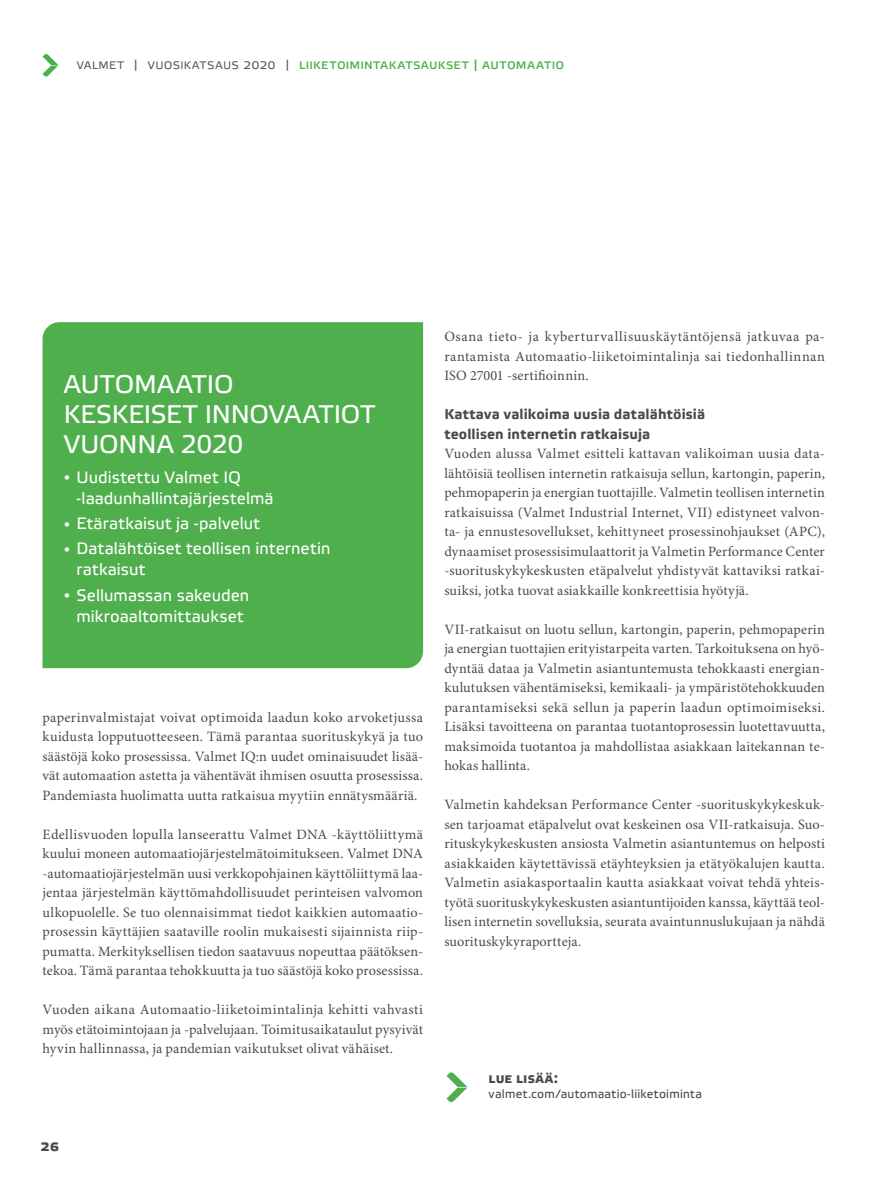
<style>
.page{position:relative;width:893px;height:1191px;background:#fff}
.page>*{position:absolute;margin:0;border:0;box-sizing:border-box;transform-origin:0 0}
.t1{font:25.5px/30px "Etelka Text";letter-spacing:-.005em;color:#fff}
.t2{font:16.5px/21px "Etelka Text";letter-spacing:.005em;color:#fff}
.t3{font:700 16.5px "Etelka Text";color:#4a4a49}
.t4{font:15px "Etelka Text";letter-spacing:.02em;color:#4faf4d}
.t5{font:700 15px "Etelka Text";letter-spacing:.025em;color:#4a4a49}
.t6{font:14.25px/19.5px "Minion Pro";letter-spacing:.015em;color:#4a4a49;text-align:justify}
.t7{font:700 14.25px/19.5px "Etelka Text";letter-spacing:.01em;color:#4a4a49}
.t8{font:12px "Etelka Text";letter-spacing:.02em;color:#4a4a49}
.s1{font-family:"Etelka";font-weight:300;color:#4a4a49}
.s2{font-family:"Minion Pro"}
</style>
<div class="page">
<svg style="left:446px;top:1072px;width:21px;height:30px"></svg>
<div style="left:43px;top:322px;width:380px;height:346px;background:#4faf4d"></div>
<svg style="left:43px;top:54px;width:15px;height:23px"></svg>
<p class="t4" style="left:77px;top:55px;width:489px"><span class="s1">valmet | vuosikatsaus 2020 |</span> liiketoimintakatsaukset | automaatio</p>
<h1 class="t1" style="left:64px;top:370px;width:313px">AUTOMAATIO<br>KESKEISET INNOVAATIOT<br>VUONNA 2020</h1>
<p class="t2" style="left:77px;top:467px;width:199px;text-indent:-13px"><span class="s2">•</span> Uudistettu Valmet IQ -laadunhallintajärjestelmä</p>
<p class="t2" style="left:64px;top:513px;width:198px"><span class="s2">•</span> Etäratkaisut ja -palvelut</p>
<p class="t2" style="left:77px;top:538px;width:255px;text-indent:-13px"><span class="s2">•</span> Datalähtöiset teollisen internetin ratkaisut</p>
<p class="t2" style="left:64px;top:585px;width:187px;text-align:center"><span class="s2">•</span> Sellumassan sakeuden mikroaaltomittaukset</p>
<p class="t6" style="left:43px;top:708px;width:382px">paperinvalmistajat voivat optimoida laadun koko arvoketjussa kuidusta lopputuotteeseen. Tämä parantaa suorituskykyä ja tuo säästöjä koko prosessissa. Valmet IQ:n uudet ominaisuudet lisää&shy;vät automaation astetta ja vähentävät ihmisen osuutta prosessissa.<br>Pandemiasta huolimatta uutta ratkaisua myytiin ennätysmääriä.</p>
<p class="t6" style="left:43px;top:825px;width:382px">Edellisvuoden lopulla lanseerattu Valmet DNA -käyttöliittymä kuului moneen automaatiojärjestelmätoimitukseen. Valmet DNA -automaatiojärjestelmän uusi verkkopohjainen käyttöliittymä laa&shy;jentaa järjestelmän käyttömahdollisuudet perinteisen valvomon ulkopuolelle. Se tuo olennaisimmat tiedot kaikkien automaatio&shy;prosessin käyttäjien saataville roolin mukaisesti sijainnista riip&shy;pumatta. Merkityksellisen tiedon saatavuus nopeuttaa päätöksen&shy;tekoa. Tämä parantaa tehokkuutta ja tuo säästöjä koko prosessissa.</p>
<p class="t6" style="left:43px;top:1000px;width:382px">Vuoden aikana Automaatio-liiketoimintalinja kehitti vahvasti myös etätoimintojaan ja -palvelujaan. Toimitusaikataulut pysyivät hyvin hallinnassa, ja pandemian vaikutukset olivat vähäiset.</p>
<p class="t3" style="left:41px;top:1135px;width:20px">26</p>
<p class="t6" style="left:444px;top:327px;width:382px">Osana tieto- ja kyberturvallisuuskäytäntöjensä jatkuvaa pa&shy;rantamista Automaatio-liiketoimintalinja sai tiedonhallinnan ISO 27001 -sertifioinnin.</p>
<p class="t7" style="left:444px;top:405px;width:262px">Kattava valikoima uusia datalähtöisiä teollisen internetin ratkaisuja</p>
<p class="t6" style="left:444px;top:444px;width:382px">Vuoden alussa Valmet esitteli kattavan valikoiman uusia data&shy;lähtöisiä teollisen internetin ratkaisuja sellun, kartongin, paperin, pehmopaperin ja energian tuottajille. Valmetin teollisen internetin ratkaisuissa (Valmet Industrial Internet, VII) edistyneet valvon&shy;ta- ja ennustesovellukset, kehittyneet prosessinohjaukset (APC), dynaamiset prosessisimulaattorit ja Valmetin Performance Center -suorituskykykeskusten etäpalvelut yhdistyvät kattaviksi ratkai&shy;suiksi, jotka tuovat asiakkaille konkreettisia hyötyjä.</p>
<p class="t6" style="left:444px;top:620px;width:382px">VII-ratkaisut on luotu sellun, kartongin, paperin, pehmopaperin ja energian tuottajien erityistarpeita varten. Tarkoituksena on hyö&shy;dyntää dataa ja Valmetin asiantuntemusta tehokkaasti energian&shy;kulutuksen vähentämiseksi, kemikaali- ja ympäristötehokkuuden parantamiseksi sekä sellun ja paperin laadun optimoimiseksi.<br>Lisäksi tavoitteena on parantaa tuotantoprosessin luotettavuutta, maksimoida tuotantoa ja mahdollistaa asiakkaan laitekannan te&shy;hokas hallinta.</p>
<p class="t6" style="left:444px;top:795px;width:382px">Valmetin kahdeksan Performance Center -suorituskykykeskuk&shy;sen tarjoamat etäpalvelut ovat keskeinen osa VII-ratkaisuja. Suo&shy;rituskykykeskusten ansiosta Valmetin asiantuntemus on helposti asiakkaiden käytettävissä etäyhteyksien ja etätyökalujen kautta.<br>Valmetin asiakasportaalin kautta asiakkaat voivat tehdä yhteis&shy;työtä suorituskykykeskusten asiantuntijoiden kanssa, käyttää teol&shy;lisen internetin sovelluksia, seurata avaintunnuslukujaan ja nähdä suorituskykyraportteja.</p>
<p class="t5" style="left:489px;top:1068px;width:71px">lue lisää:</p>
<p class="t8" style="left:489px;top:1086px;width:215px">valmet.com/automaatio-liiketoiminta</p>
</div>
